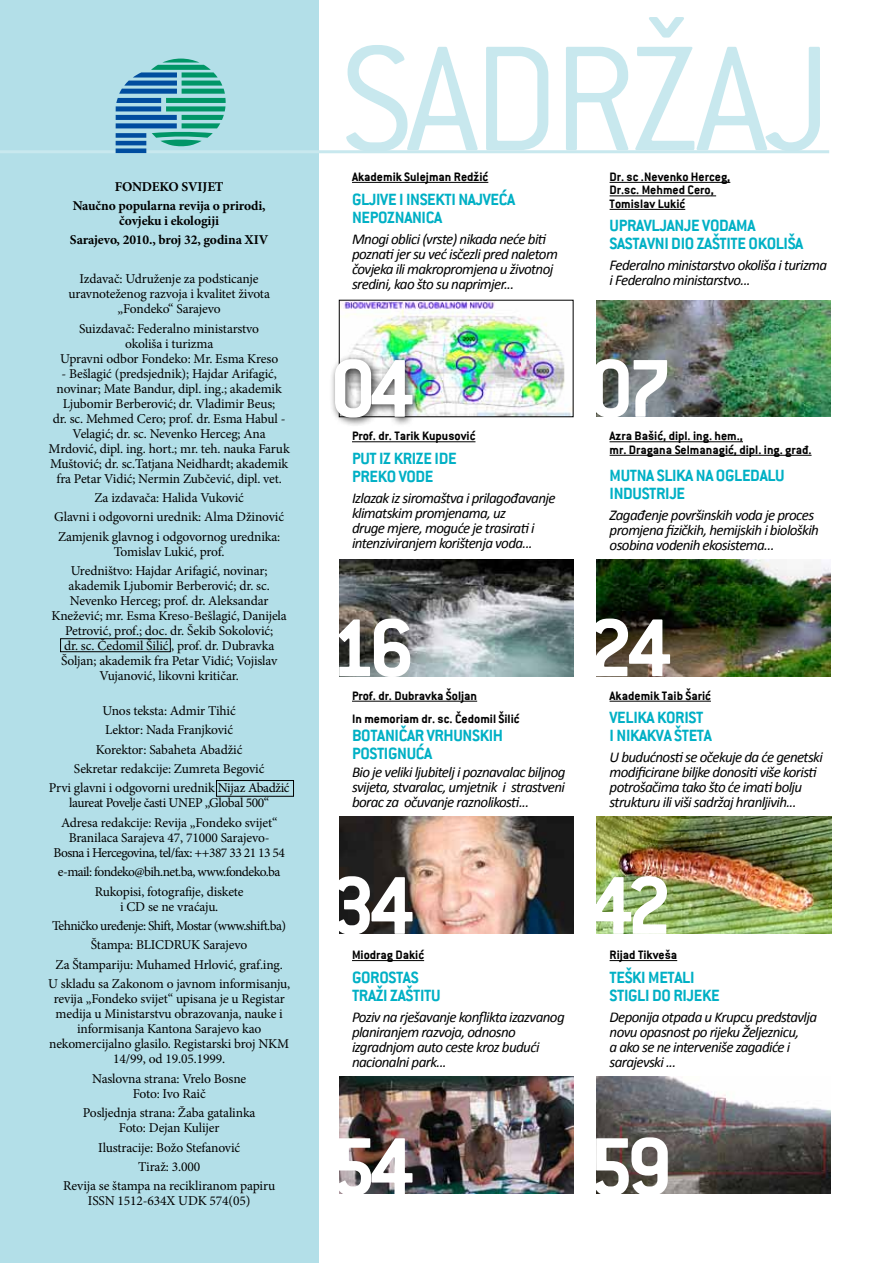
<style>
.page{position:relative;width:893px;height:1263px;background:#fff}
.page>*{position:absolute;margin:0;border:0;box-sizing:border-box;transform-origin:0 0}
.t1{font:300 164.25px "Conduit ITC";letter-spacing:-.04em;color:#c8e8ee}
.t2{font:700 90px "Conduit ITC";letter-spacing:-.075em;color:#fff}
.t3{font:700 18px/18px "Conduit ITC";letter-spacing:-.02em;color:#00b0c5}
.t4{font:italic 15px/15px "Calibri";letter-spacing:-.04em;color:#000}
.t5{font:13.5px/15px "Minion Pro";letter-spacing:-.01em;color:#000;text-align:center}
.t6{font:700 13.5px/13.5px "Conduit ITC";color:#000}
.t7{font:700 13.5px/19.4px "Minion Pro";letter-spacing:-.01em;color:#000;text-align:center}
.t8{font:13.5px/19.4px "Minion Pro";letter-spacing:-.03em;color:#000;text-align:center}
</style>
<div class="page">
<img style="left:597px;top:1076px;width:234px;height:117px">
<img style="left:339px;top:1076px;width:234px;height:117px">
<img style="left:597px;top:817px;width:235px;height:117px">
<img style="left:339px;top:817px;width:234px;height:117px">
<img style="left:597px;top:559px;width:234px;height:117px">
<img style="left:339px;top:559px;width:234px;height:117px">
<img style="left:341px;top:302px;width:230px;height:113px">
<img style="left:596px;top:300px;width:234px;height:117px">
<div style="left:0;top:0;width:319px;height:1263px;background:#b3dfe8"></div>
<hr style="left:0;top:150px;width:829px;height:3px;background:#c8e8ee">
<div style="left:216px;top:780px;width:78px;height:16px;border:1px solid #000"></div>
<hr style="left:352px;top:182px;width:136px;height:1px;background:#000">
<div style="left:329px;top:353px;width:93px;height:75px;background:#000;opacity:.75"></div>
<hr style="left:352px;top:441px;width:123px;height:1px;background:#000">
<hr style="left:352px;top:701px;width:125px;height:1px;background:#000">
<hr style="left:352px;top:960px;width:72px;height:1px;background:#000">
<hr style="left:610px;top:182px;width:120px;height:1px;background:#000">
<hr style="left:610px;top:195px;width:106px;height:1px;background:#000">
<hr style="left:610px;top:209px;width:75px;height:1px;background:#000">
<hr style="left:610px;top:441px;width:133px;height:1px;background:#000">
<hr style="left:610px;top:455px;width:202px;height:1px;background:#000">
<hr style="left:610px;top:701px;width:101px;height:1px;background:#000">
<hr style="left:610px;top:960px;width:67px;height:1px;background:#000">
<div style="left:60px;top:638px;width:111px;height:14px;border:1px solid #000"></div>
<div style="left:116px;top:148px;width:30px;height:5px;background:#004d9f"></div>
<svg style="left:116px;top:59px;width:110px;height:88px"></svg>
<p class="t7" style="left:73px;top:176px;width:194px">FONDEKO SVIJET<br>Naučno popularna revija o prirodi,</p>
<p class="t7" style="left:70px;top:211px;width:200px">čovjeku i ekologiji<br>Sarajevo, 2010., broj 32, godina XIV</p>
<p class="t5" style="left:68px;top:271px;width:203px">Izdavač: Udruženje za podsticanje uravnoteženog razvoja i kvalitet života „Fondeko“ Sarajevo</p>
<p class="t5" style="left:60px;top:321px;width:220px">Suizdavač: Federalno ministarstvo okoliša i turizma<br>Upravni odbor Fondeko: Mr. Esma Kreso</p>
<p class="t5" style="left:49px;top:366px;width:243px">- Bešlagić (predsjednik); Hajdar Arifagić, novinar; Mate Bandur, dipl. ing.; akademik Ljubomir Berberović; dr. Vladimir Beus;<br>dr. sc. Mehmed Cero; prof. dr. Esma Habul - Velagić; dr. sc. Nevenko Herceg; Ana Mrdović, dipl. ing. hort.; mr. teh. nauka Faruk Muštović; dr. sc.Tatjana Neidhardt; akademik fra Petar Vidić; Nermin Zubčević, dipl. vet.</p>
<p class="t5" style="left:54px;top:488px;width:231px;line-height:19.4px">Za izdavača: Halida Vuković<br>Glavni i odgovorni urednik: Alma Džinović<br>Zamjenik glavnog i odgovornog urednika:</p>
<p class="t5" style="left:71px;top:542px;width:198px;line-height:19.4px">Tomislav Lukić, prof.<br>Uredništvo: Hajdar Arifagić, novinar;</p>
<p class="t5" style="left:52px;top:578px;width:237px">akademik Ljubomir Berberović; dr. sc.<br>Nevenko Herceg; prof. dr. Aleksandar Knežević; mr. Esma Kreso-Bešlagić, Danijela Petrović, prof.; doc. dr. Šekib Sokolović;<br>dr. sc. Čedomil Šilić , prof. dr. Dubravka Šoljan; akademik fra Petar Vidić; Vojislav Vujanović, likovni kritičar.</p>
<p class="t5" style="left:49px;top:701px;width:242px;line-height:19.4px">Unos teksta: Admir Tihić<br>Lektor: Nada Franjković<br>Korektor: Sabaheta Abadžić<br>Sekretar redakcije: Zumreta Begović<br>Prvi glavni i odgovorni urednik Nijaz Abadžić</p>
<p class="t5" style="left:61px;top:793px;width:218px;line-height:19.4px">laureat Povelje časti UNEP „Global 500“<br>Adresa redakcije: Revija „Fondeko svijet“</p>
<p class="t5" style="left:53px;top:830px;width:233px">Branilaca Sarajeva 47, 71000 Sarajevo-<br>Bosna i Hercegovina, tel/fax: ++387 33 21 13 54</p>
<p class="t8" style="left:58px;top:862px;width:224px">e-mail: fondeko@bih.net.ba, www.fondeko.ba<br>Rukopisi, fotografije, diskete</p>
<p class="t5" style="left:48px;top:897px;width:244px;line-height:19.4px">i CD se ne vraćaju.<br>Tehničko uređenje: Shift, Mostar (www.shift.ba)<br>Štampa: BLICDRUK Sarajevo<br>Za Štampariju: Muhamed Hrlović, graf.ing.<br>U skladu sa Zakonom o javnom informisanju,</p>
<p class="t5" style="left:49px;top:991px;width:242px">revija „Fondeko svijet“ upisana je u Registar medija u Ministarstvu obrazovanja, nauke i informisanja Kantona Sarajevo kao nekomercijalno glasilo. Registarski broj NKM 14/99, od 19.05.1999.</p>
<p class="t5" style="left:92px;top:1071px;width:156px">Naslovna strana: Vrelo Bosne<br>Foto: Ivo Raič</p>
<p class="t5" style="left:83px;top:1105px;width:174px">Posljednja strana: Žaba gatalinka<br>Foto: Dejan Kulijer</p>
<p class="t5" style="left:63px;top:1137px;width:213px;line-height:19.4px">Ilustracije: Božo Stefanović<br>Tiraž: 3.000<br>Revija se štampa na recikliranom papiru</p>
<p class="t5" style="left:88px;top:1193px;width:164px">ISSN 1512-634X UDK 574(05)</p>
<h1 class="t1" style="left:340px;top:10px;width:492px">SADRŽAJ</h1>
<h3 class="t3" style="left:352px;top:190px;width:165px">GLJIVE I INSEKTI NAJVEĆA<br>NEPOZNANICA</h3>
<p class="t6" style="left:352px;top:170px;width:138px">Akademik Sulejman Redžić</p>
<p class="t6" style="left:610px;top:170px;width:122px">Dr. sc .Nevenko Herceg,<br>Dr.sc. Mehmed Cero,<br>Tomislav Lukić</p>
<h3 class="t3" style="left:610px;top:216px;width:195px">UPRAVLJANJE VODAMA<br>SASTAVNI DIO ZAŠTITE OKOLIŠA</h3>
<p class="t4" style="left:352px;top:230px;width:207px">Mnogi oblici (vrste) nikada neće biti poznati jer su već isčezli pred naletom čovjeka ili makropromjena u životnoj sredini, kao što su naprimjer...</p>
<p class="t4" style="left:610px;top:256px;width:219px">Federalno ministarstvo okoliša i turizma i Federalno ministarstvo...</p>
<h2 class="t2" style="left:330px;top:336px;width:86px">04</h2>
<h3 class="t3" style="left:352px;top:449px;width:106px">PUT IZ KRIZE IDE<br>PREKO VODE</h3>
<p class="t6" style="left:352px;top:429px;width:125px">Prof. dr. Tarik Kupusović</p>
<p class="t4" style="left:352px;top:490px;width:205px">Izlazak iz siromaštva i prilagođavanje klimatskim promjenama, uz<br>druge mjere, moguće je trasirati i intenziviranjem korištenja voda...</p>
<h2 class="t2" style="left:588px;top:336px;width:86px">07</h2>
<p class="t6" style="left:610px;top:429px;width:203px">Azra Bašić, dipl. ing. hem.,<br>mr. Dragana Selmanagić, dipl. ing. građ.</p>
<h3 class="t3" style="left:610px;top:466px;width:177px">MUTNA SLIKA NA OGLEDALU<br>INDUSTRIJE</h3>
<p class="t4" style="left:610px;top:506px;width:211px">Zagađenje površinskih voda je proces promjena fizičkih, hemijskih i bioloških osobina vodenih ekosistema...</p>
<h2 class="t2" style="left:330px;top:595px;width:86px">16</h2>
<p class="t6" style="left:352px;top:712px;width:169px">In memoriam dr. sc. Čedomil Šilić</p>
<h3 class="t3" style="left:352px;top:726px;width:153px">BOTANIČAR VRHUNSKIH<br>POSTIGNUĆA</h3>
<p class="t6" style="left:352px;top:688px;width:127px">Prof. dr. Dubravka Šoljan</p>
<p class="t4" style="left:352px;top:763px;width:215px;text-align:justify">Bio je veliki ljubitelj i poznavalac biljnog svijeta, stvaralac, umjetnik i strastveni borac za očuvanje raznolikosti...</p>
<h2 class="t2" style="left:588px;top:595px;width:86px">24</h2>
<h3 class="t3" style="left:610px;top:708px;width:104px">VELIKA KORIST<br>I NIKAKVA ŠTETA</h3>
<p class="t6" style="left:610px;top:688px;width:103px">Akademik Taib Šarić</p>
<p class="t4" style="left:610px;top:749px;width:215px">U budućnosti se očekuje da će genetski modificirane biljke donositi više koristi potrošačima tako što će imati bolju strukturu ili viši sadržaj hranljivih...</p>
<h2 class="t2" style="left:330px;top:853px;width:86px">34</h2>
<h2 class="t2" style="left:588px;top:853px;width:86px">42</h2>
<p class="t6" style="left:352px;top:948px;width:74px">Miodrag Dakić</p>
<h3 class="t3" style="left:352px;top:968px;width:90px">GOROSTAS<br>TRAŽI ZAŠTITU</h3>
<p class="t4" style="left:352px;top:1008px;width:214px">Poziv na rješavanje konflikta izazvanog planiranjem razvoja, odnosno izgradnjom auto ceste kroz budući nacionalni park...</p>
<h2 class="t2" style="left:330px;top:1114px;width:86px">54</h2>
<p class="t6" style="left:610px;top:948px;width:69px">Rijad Tikveša</p>
<h3 class="t3" style="left:610px;top:968px;width:112px">TEŠKI METALI<br>STIGLI DO RIJEKE</h3>
<p class="t4" style="left:610px;top:1008px;width:209px">Deponija otpada u Krupcu predstavlja novu opasnost po rijeku Željeznicu,<br>a ako se ne interveniše zagadiće i sarajevski ...</p>
<h2 class="t2" style="left:588px;top:1114px;width:86px">59</h2>
</div>
